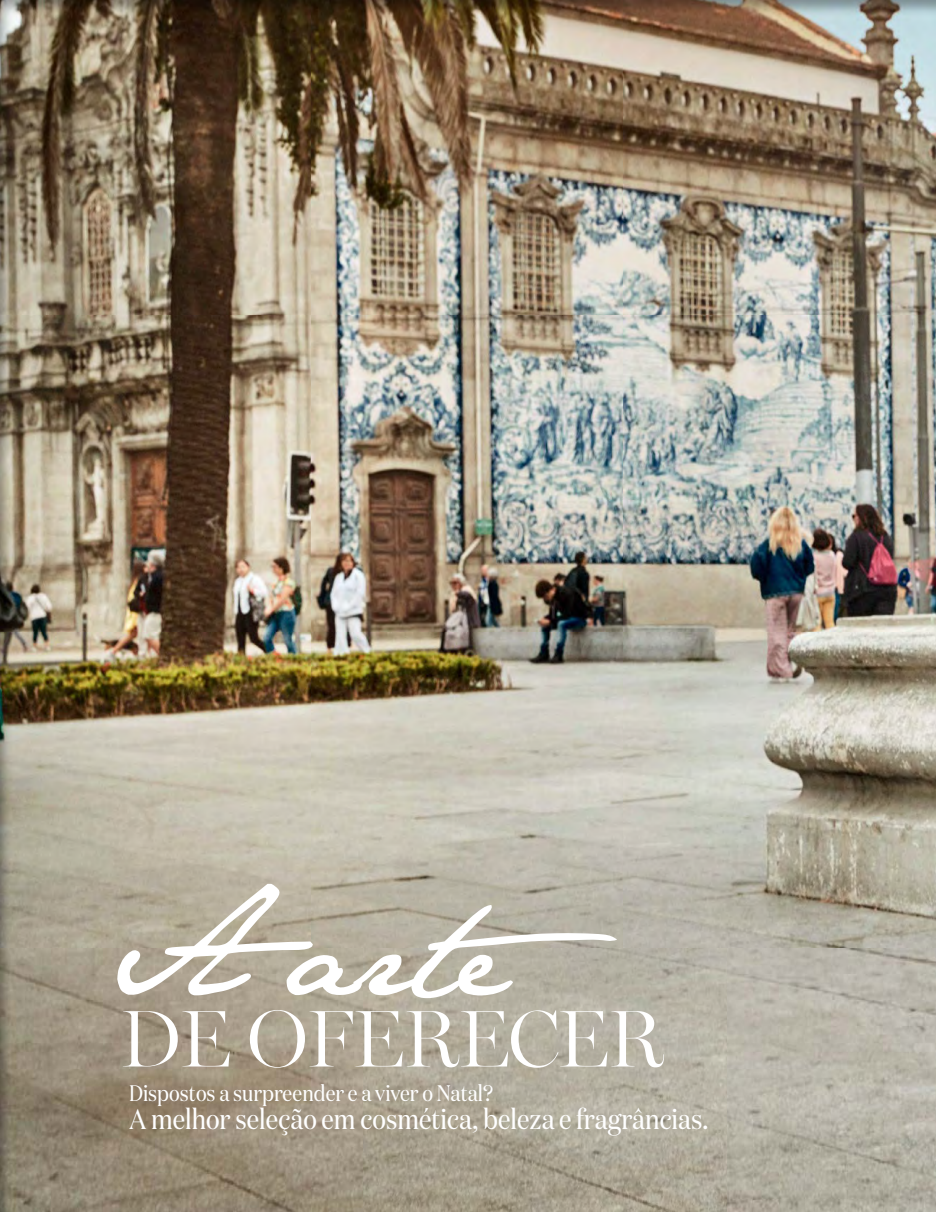
<style>
.page{position:relative;width:936px;height:1212px;background:#fff}
.page>*{position:absolute;margin:0;border:0;box-sizing:border-box;transform-origin:0 0}
.t1{font:129.75px "Jane Austen";color:#fff}
.t2{font:300 70.5px "Miller Banner";letter-spacing:-.03em;color:#fff}
.t3{font:28.5px "Domaine Disp Nar";color:#fff}
.t4{font:22.5px "Domaine Disp Nar";color:#fff}
</style>
<div class="page">
<img style="left:0;top:0;width:935px;height:1212px">
<h1 class="t1" style="left:104px;top:874px;width:514px">Aarte</h1>
<h2 class="t2" style="left:119px;top:991px;width:547px">DE OFERECER</h2>
<p class="t4" style="left:129px;top:1079px;width:365px">Dispostos a surpreender e a viver o Natal?</p>
<p class="t3" style="left:129px;top:1102px;width:580px">A melhor seleção em cosmética, beleza e fragrâncias.</p>
</div>
